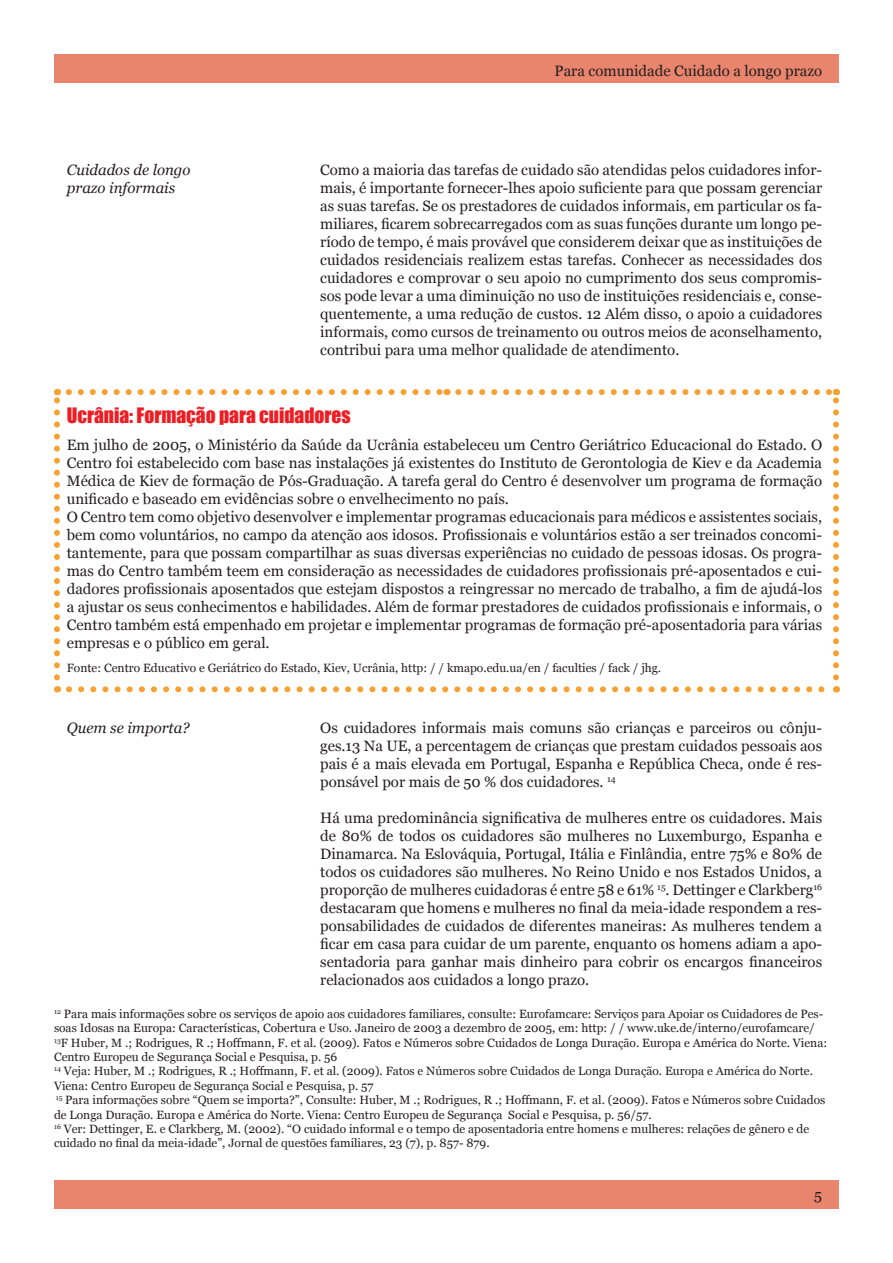
<style>
.page{position:relative;width:893px;height:1263px;background:#fff}
.page>*{position:absolute;margin:0;border:0;box-sizing:border-box;transform-origin:0 0}
.t1{font:19.5px "Impact";color:#ee1d23}
.t2{font:15px/18px "Georgia";color:#231f20;text-align:justify}
.t3{font:italic 15px "Georgia";color:#231f20}
.t4{font:12px/14.4px "Georgia";color:#231f20}
</style>
<div class="page">
<div style="left:54px;top:1180px;width:785px;height:29px;background:#e9846d"></div>
<div style="left:54px;top:54px;width:785px;height:29px;background:#e9846d"></div>
<svg style="left:69px;top:686px;width:756px;height:6px"></svg>
<svg style="left:54px;top:389px;width:6px;height:288px"></svg>
<svg style="left:69px;top:389px;width:378px;height:6px"></svg>
<svg style="left:458px;top:389px;width:381px;height:288px"></svg>
<p class="t3" style="left:67px;top:159px;width:125px">Cuidados de longo</p>
<p class="t3" style="left:67px;top:177px;width:110px">prazo informais</p>
<p class="t2" style="left:555px;top:61px;width:269px">Para comunidade Cuidado a longo prazo</p>
<p class="t2" style="left:320px;top:160px;width:503px">Como a maioria das tarefas de cuidado são atendidas pelos cuidadores infor&shy;mais, é importante fornecer-lhes apoio suficiente para que possam gerenciar as suas tarefas. Se os prestadores de cuidados informais, em particular os fa&shy;miliares, ficarem sobrecarregados com as suas funções durante um longo pe&shy;ríodo de tempo, é mais provável que considerem deixar que as instituições de cuidados residenciais realizem estas tarefas. Conhecer as necessidades dos cuidadores e comprovar o seu apoio no cumprimento dos seus compromis&shy;sos pode levar a uma diminuição no uso de instituições residenciais e, conse&shy;quentemente, a uma redução de custos. 12 Além disso, o apoio a cuidadores informais, como cursos de treinamento ou outros meios de aconselhamento, contribui para uma melhor qualidade de atendimento.</p>
<p class="t1" style="left:67px;top:400px;width:285px">Ucrânia: Formação para cuidadores</p>
<p class="t2" style="left:67px;top:435px;width:757px">Em julho de 2005, o Ministério da Saúde da Ucrânia estabeleceu um Centro Geriátrico Educacional do Estado. O Centro foi estabelecido com base nas instalações já existentes do Instituto de Gerontologia de Kiev e da Academia Médica de Kiev de formação de Pós-Graduação. A tarefa geral do Centro é desenvolver um programa de formação unificado e baseado em evidências sobre o envelhecimento no país.</p>
<p class="t2" style="left:67px;top:507px;width:757px">O Centro tem como objetivo desenvolver e implementar programas educacionais para médicos e assistentes sociais, bem como voluntários, no campo da atenção aos idosos. Profissionais e voluntários estão a ser treinados concomi&shy;tantemente, para que possam compartilhar as suas diversas experiências no cuidado de pessoas idosas. Os progra&shy;mas do Centro também teem em consideração as necessidades de cuidadores profissionais pré-aposentados e cui&shy;dadores profissionais aposentados que estejam dispostos a reingressar no mercado de trabalho, a fim de ajudá-los a ajustar os seus conhecimentos e habilidades. Além de formar prestadores de cuidados profissionais e informais, o Centro também está empenhado em projetar e implementar programas de formação pré-aposentadoria para várias empresas e o público em geral.</p>
<p class="t4" style="left:67px;top:660px;width:596px">Fonte: Centro Educativo e Geriátrico do Estado, Kiev, Ucrânia, http: / / kmapo.edu.ua/en / faculties / fack / jhg.</p>
<p class="t3" style="left:67px;top:717px;width:124px">Quem se importa?</p>
<p class="t2" style="left:320px;top:718px;width:503px">Os cuidadores informais mais comuns são crianças e parceiros ou cônju&shy;ges.13 Na UE, a percentagem de crianças que prestam cuidados pessoais aos pais é a mais elevada em Portugal, Espanha e República Checa, onde é res&shy;ponsável por mais de 50 % dos cuidadores. <sup>14</sup></p>
<p class="t2" style="left:320px;top:808px;width:503px">Há uma predominância significativa de mulheres entre os cuidadores. Mais de 80% de todos os cuidadores são mulheres no Luxemburgo, Espanha e Dinamarca. Na Eslováquia, Portugal, Itália e Finlândia, entre 75% e 80% de todos os cuidadores são mulheres. No Reino Unido e nos Estados Unidos, a proporção de mulheres cuidadoras é entre 58 e 61% <sup>15</sup>. Dettinger e Clarkberg<sup>16 </sup>destacaram que homens e mulheres no final da meia-idade respondem a res&shy;ponsabilidades de cuidados de diferentes maneiras: As mulheres tendem a ficar em casa para cuidar de um parente, enquanto os homens adiam a apo&shy;sentadoria para ganhar mais dinheiro para cobrir os encargos financeiros relacionados aos cuidados a longo prazo.</p>
<p class="t4" style="left:54px;top:1006px;width:771px"><sup>12</sup> Para mais informações sobre os serviços de apoio aos cuidadores familiares, consulte: Eurofamcare: Serviços para Apoiar os Cuidadores de Pes&shy;soas Idosas na Europa: Características, Cobertura e Uso. Janeiro de 2003 a dezembro de 2005, em: http: / / www.uke.de/interno/eurofamcare/</p>
<p class="t4" style="left:54px;top:1035px;width:775px"><sup>13</sup>F Huber, M .; Rodrigues, R .; Hoffmann, F. et al. (2009). Fatos e Números sobre Cuidados de Longa Duração. Europa e América do Norte. Viena:<br>Centro Europeu de Segurança Social e Pesquisa, p. 56</p>
<p class="t4" style="left:54px;top:1063px;width:760px"><sup>14</sup> Veja: Huber, M .; Rodrigues, R .; Hoffmann, F. et al. (2009). Fatos e Números sobre Cuidados de Longa Duração. Europa e América do Norte.<br>Viena: Centro Europeu de Segurança Social e Pesquisa, p. 57</p>
<p class="t4" style="left:54px;top:1092px;width:773px"><sup>15</sup> Para informações sobre “Quem se importa?”, Consulte: Huber, M .; Rodrigues, R .; Hoffmann, F. et al. (2009). Fatos e Números sobre Cuidados de Longa Duração. Europa e América do Norte. Viena: Centro Europeu de Segurança Social e Pesquisa, p. 56/57.</p>
<p class="t4" style="left:54px;top:1121px;width:757px"><sup>16</sup> Ver: Dettinger, E. e Clarkberg, M. (2002). “O cuidado informal e o tempo de aposentadoria entre homens e mulheres: relações de gênero e de cuidado no final da meia-idade”, Jornal de questões familiares, 23 (7), p. 857- 879.</p>
<p class="t2" style="left:814px;top:1185px;width:9px">5</p>
</div>
